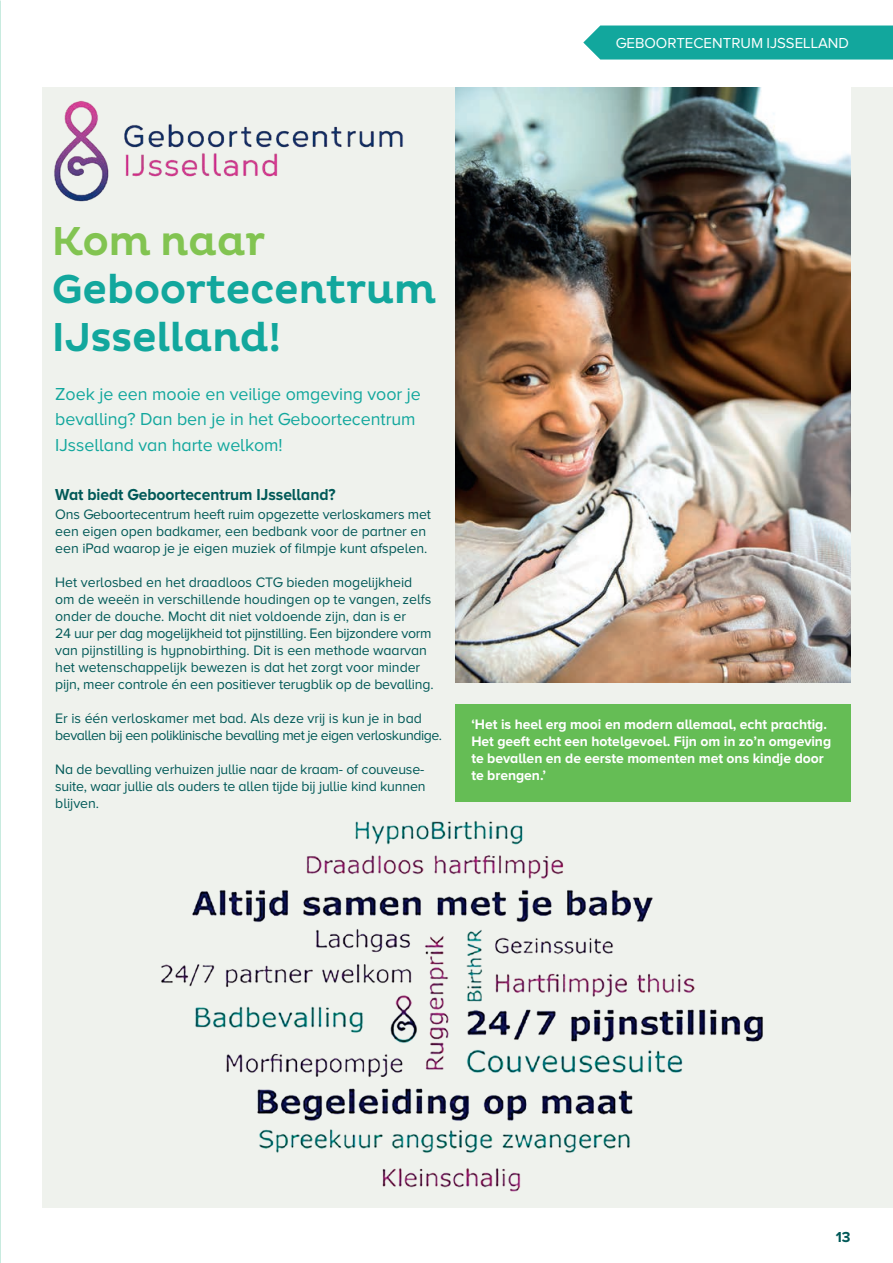
<style>
.page{position:relative;width:893px;height:1263px;background:#fff}
.page>*{position:absolute;margin:0;border:0;box-sizing:border-box;transform-origin:0 0}
.t1{font:500 41.1px/48px "Pluto";letter-spacing:-.015em;color:#12a79d}
.t2{font:500 41.1px "Pluto";letter-spacing:-.015em;color:#82c451}
.t3{font:18px/25.5px "Proxima Nova A";letter-spacing:-.005em;color:#12a79d}
.t4{font:700 16.5px "Proxima Nova A";letter-spacing:-.005em;color:#015958;scale:.95 1}
.t5{font:15px "Proxima Nova A";color:#fff}
.t6{font:700 15px "Proxima Nova A";color:#015958}
.t7{font:14.25px/17px "Proxima Nova A";letter-spacing:-.005em;color:#015958}
.t8{font:700 14.25px/17px "Proxima Nova A";letter-spacing:-.005em;color:#fff}
.t9{font:14.25px/17px "Proxima Nova A";letter-spacing:-.035em;color:#015958}
</style>
<div class="page">
<div style="left:43px;top:87px;width:850px;height:1121px;background:#eff2ed"></div>
<img style="left:54px;top:100px;width:349px;height:102px">
<div style="left:455px;top:704px;width:395px;height:97px;background:#65bd55"></div>
<img style="left:455px;top:87px;width:395px;height:595px">
<img style="left:161px;top:801px;width:643px;height:391px">
<div style="left:583px;top:26px;width:310px;height:34px;background:#12a79d"></div>
<p class="t5" style="left:616px;top:34px;width:235px">GEBOORTECENTRUM IJSSELLAND</p>
<h1 class="t2" style="left:52px;top:218px;width:215px">Kom naar</h1>
<h1 class="t1" style="left:52px;top:266px;width:386px">Geboortecentrum<br>IJsselland!</h1>
<p class="t3" style="left:55px;top:381px;width:367px">Zoek je een mooie en veilige omgeving voor je bevalling? Dan ben je in het Geboortecentrum<br>IJsselland van harte welkom!</p>
<p class="t4" style="left:55px;top:485px;width:297px">Wat biedt Geboortecentrum IJsselland?</p>
<p class="t7" style="left:55px;top:505px;width:377px">Ons Geboortecentrum heeft ruim opgezette verloskamers met een eigen open badkamer, een bedbank voor de partner en een iPad waarop je je eigen muziek of filmpje kunt afspelen.</p>
<p class="t7" style="left:55px;top:573px;width:380px">Het verlosbed en het draadloos CTG bieden mogelijkheid om de weeën in verschillende houdingen op te vangen, zelfs onder de douche. Mocht dit niet voldoende zijn, dan is er<br>24 uur per dag mogelijkheid tot pijnstilling. Een bijzondere vorm van pijnstilling is hypnobirthing. Dit is een methode waarvan het wetenschappelijk bewezen is dat het zorgt voor minder pijn, meer controle én een positiever terugblik op de bevalling.</p>
<p class="t9" style="left:55px;top:709px;width:388px">Er is één verloskamer met bad. Als deze vrij is kun je in bad bevallen bij een poliklinische bevalling met je eigen verloskundige.</p>
<p class="t7" style="left:55px;top:761px;width:372px;text-align:justify">Na de bevalling verhuizen jullie naar de kraam- of couveuse&shy;suite, waar jullie als ouders te allen tijde bij jullie kind kunnen blijven.</p>
<p class="t8" style="left:471px;top:716px;width:361px">‘Het is heel erg mooi en modern allemaal, echt prachtig.<br>Het geeft echt een hotelgevoel. Fijn om in zo’n omgeving te bevallen en de eerste momenten met ons kindje door te brengen.’</p>
<p class="t6" style="left:836px;top:1228px;width:16px">13</p>
</div>
